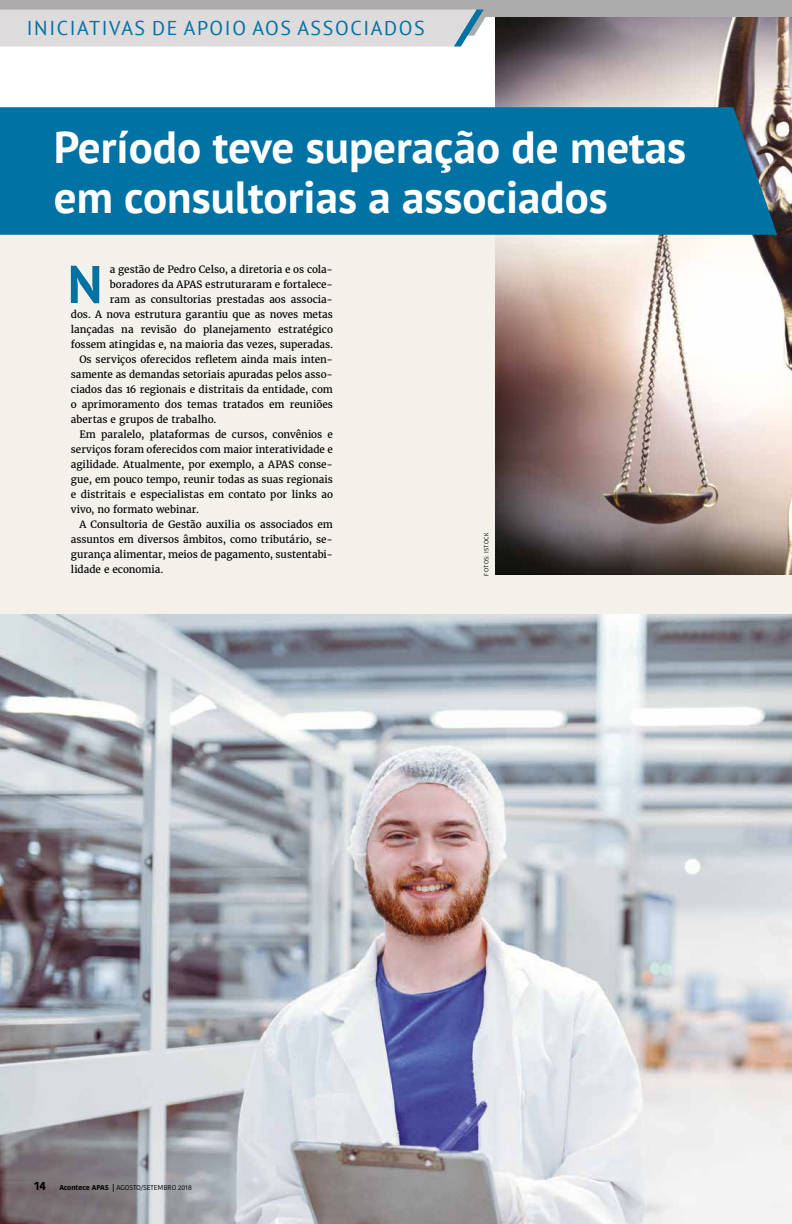
<style>
.page{position:relative;width:792px;height:1224px;background:#fff}
.page>*{position:absolute;margin:0;border:0;box-sizing:border-box;transform-origin:0 0}
.t1{font:700 52.9px "PT Sans";color:#0072a4}
.t2{font:700 45px/50px "PT Sans";color:#fff}
.t3{font:20px "PT Sans";letter-spacing:.08em;color:#0072a4}
.t4{font:700 12px "Kohinoor Bangla";color:#000}
.t5{font:10px "Merriweather";color:#000}
.t6{font:7px "Kohinoor Bangla";letter-spacing:-.005em;color:#000}
.t7{font:6px "PT Sans";letter-spacing:.075em;color:#000}
.s1{font-weight:700}
</style>
<div class="page">
<div style="left:0;top:204px;width:792px;height:1020px;background:#f3f1ea"></div>
<img style="left:495px;top:47px;width:297px;height:527px">
<img style="left:0;top:615px;width:792px;height:609px">
<div style="left:0;top:107px;width:777px;height:128px;background:#0072a4"></div>
<svg style="left:0;top:0;width:792px;height:47px;background:#b6b4b5"></svg>
<h3 class="t3" style="left:27px;top:16px;width:399px">INICIATIVAS DE APOIO AOS ASSOCIADOS</h3>
<h2 class="t2" style="left:54px;top:121px;width:634px">Período teve superação de metas em consultorias a associados</h2>
<h1 class="t1" style="left:68px;top:249px;width:36px">N</h1>
<p class="t5" style="left:110px;top:263px;width:225px">a gestão de Pedro Celso, a diretoria e os cola-</p>
<p class="t5" style="left:110px;top:278px;width:225px">boradores da APAS estruturaram e fortalece-</p>
<p class="t5" style="left:110px;top:293px;width:225px">ram as consultorias prestadas aos associa-</p>
<p class="t5" style="left:71px;top:308px;width:264px">dos. A nova estrutura garantiu que as noves metas</p>
<p class="t5" style="left:71px;top:323px;width:264px">lançadas na revisão do planejamento estratégico</p>
<p class="t5" style="left:71px;top:338px;width:264px">fossem atingidas e, na maioria das vezes, superadas.</p>
<p class="t5" style="left:79px;top:353px;width:255px">Os serviços oferecidos refletem ainda mais inten-</p>
<p class="t5" style="left:71px;top:368px;width:264px">samente as demandas setoriais apuradas pelos asso-</p>
<p class="t5" style="left:71px;top:383px;width:264px">ciados das 16 regionais e distritais da entidade, com</p>
<p class="t5" style="left:71px;top:398px;width:264px">o aprimoramento dos temas tratados em reuniões</p>
<p class="t5" style="left:71px;top:413px;width:147px">abertas e grupos de trabalho.</p>
<p class="t5" style="left:79px;top:428px;width:255px">Em paralelo, plataformas de cursos, convênios e</p>
<p class="t5" style="left:71px;top:443px;width:264px">serviços foram oferecidos com maior interatividade e</p>
<p class="t5" style="left:71px;top:458px;width:264px">agilidade. Atualmente, por exemplo, a APAS conse-</p>
<p class="t5" style="left:71px;top:473px;width:264px">gue, em pouco tempo, reunir todas as suas regionais</p>
<p class="t5" style="left:71px;top:488px;width:264px">e distritais e especialistas em contato por links ao</p>
<p class="t5" style="left:71px;top:503px;width:130px">vivo, no formato webinar.</p>
<p class="t5" style="left:79px;top:518px;width:255px">A Consultoria de Gestão auxilia os associados em</p>
<p class="t5" style="left:71px;top:533px;width:264px">assuntos em diversos âmbitos, como tributário, se-</p>
<p class="t5" style="left:71px;top:548px;width:264px">gurança alimentar, meios de pagamento, sustentabi-</p>
<p class="t5" style="left:71px;top:563px;width:94px">lidade e economia.</p>
<p class="t7" style="left:483px;top:576px;width:45px;rotate:-90deg">FOTOS: ISTOCK</p>
<p class="t4" style="left:34px;top:1175px;width:13px">14</p>
<p class="t6" style="left:59px;top:1182px;width:134px"><span class="s1">Acontece APAS |</span> AGOSTO/SETEMBRO 2018</p>
</div>
